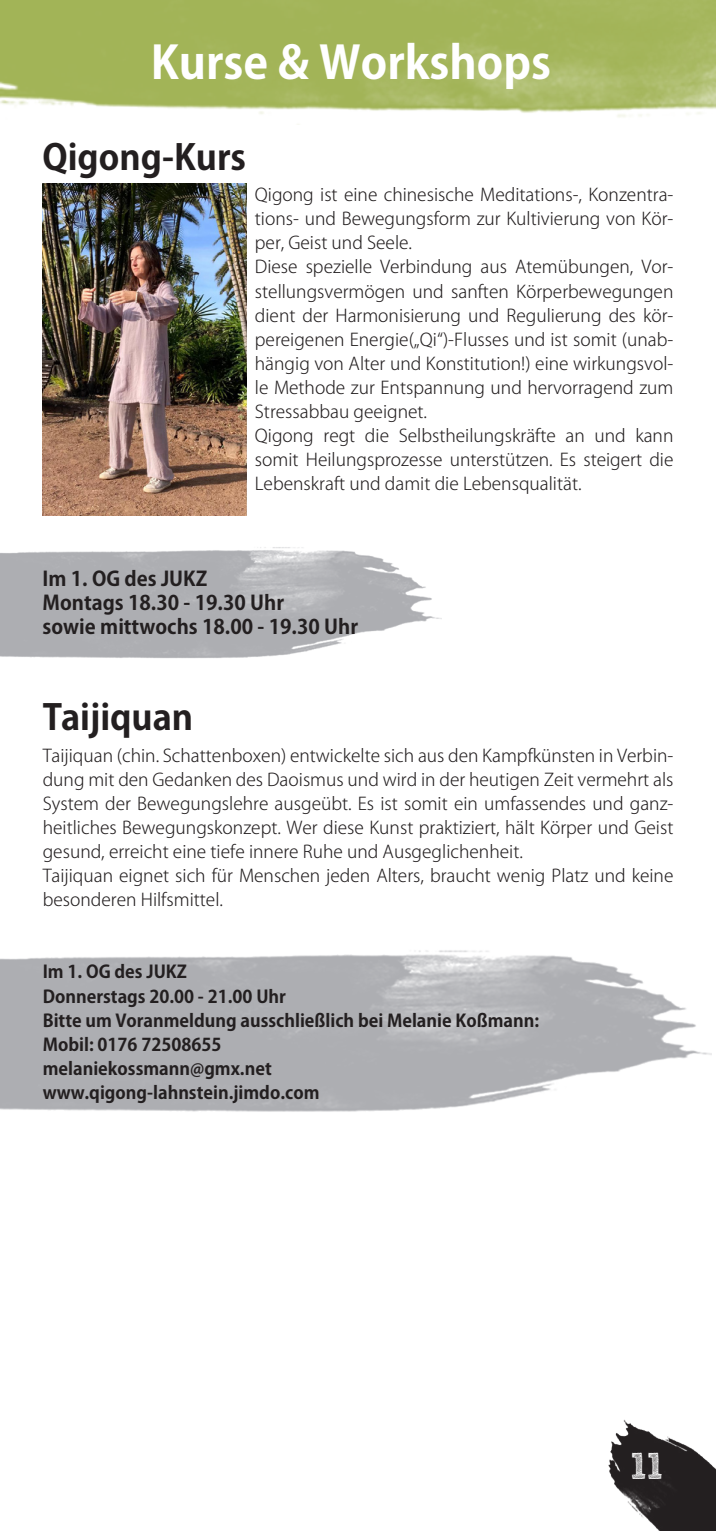
<style>
.page{position:relative;width:716px;height:1531px;background:#fff}
.page>*{position:absolute;margin:0;border:0;box-sizing:border-box;transform-origin:0 0}
.t1{font:700 45px "Koz Go Pr 6 N";color:#fff}
.t2{font:37.5px "Sketch Rockwell";color:#fff}
.t3{font:700 35px "Koz Go Pr 6 N";color:#231f20}
.t4{font:700 20px "Koz Go Pr 6 N";color:#231f20}
.t5{font:300 17.5px/24px "Koz Go Pr 6 N";color:#231f20;text-align:justify}
.t6{font:700 17.5px "Koz Go Pr 6 N";color:#231f20}
</style>
<div class="page">
<img style="left:0;top:0;width:716px;height:117px">
<img style="left:608px;top:1420px;width:108px;height:111px">
<img style="left:0;top:547px;width:441px;height:111px">
<img style="left:43px;top:183px;width:204px;height:332px">
<img style="left:0;top:950px;width:712px;height:162px">
<p class="t1" style="left:151px;top:37px;width:402px">Kurse &amp; Workshops</p>
<p class="t3" style="left:43px;top:137px;width:205px">Qigong-Kurs</p>
<p class="t5" style="left:255px;top:183px;width:420px">Qigong ist eine chinesische Meditations-, Konzentra&shy;tions- und Bewegungsform zur Kultivierung von Kör&shy;per, Geist und Seele.</p>
<p class="t5" style="left:255px;top:255px;width:420px">Diese spezielle Verbindung aus Atemübungen, Vor&shy;stellungsvermögen und sanften Körperbewegungen dient der Harmonisierung und Regulierung des kör&shy;pereigenen Energie(„Qi“)-Flusses und ist somit (unab&shy;hängig von Alter und Konstitution!) eine wirkungsvol&shy;le Methode zur Entspannung und hervorragend zum Stressabbau geeignet.</p>
<p class="t5" style="left:255px;top:424px;width:420px">Qigong regt die Selbstheilungskräfte an und kann somit Heilungsprozesse unterstützen. Es steigert die Lebenskraft und damit die Lebensqualität.</p>
<p class="t4" style="left:43px;top:567px;width:166px">Im 1. OG des JUKZ</p>
<p class="t4" style="left:43px;top:591px;width:243px">Montags 18.30 - 19.30 Uhr</p>
<p class="t4" style="left:43px;top:615px;width:317px">sowie mittwochs 18.00 - 19.30 Uhr</p>
<p class="t3" style="left:43px;top:698px;width:152px">Taijiquan</p>
<p class="t5" style="left:43px;top:743px;width:632px">Taijiquan (chin. Schattenboxen) entwickelte sich aus den Kampfkünsten in Verbin&shy;dung mit den Gedanken des Daoismus und wird in der heutigen Zeit vermehrt als System der Bewegungslehre ausgeübt. Es ist somit ein umfassendes und ganz&shy;heitliches Bewegungskonzept. Wer diese Kunst praktiziert, hält Körper und Geist gesund, erreicht eine tiefe innere Ruhe und Ausgeglichenheit.</p>
<p class="t5" style="left:43px;top:864px;width:632px">Taijiquan eignet sich für Menschen jeden Alters, braucht wenig Platz und keine besonderen Hilfsmittel.</p>
<p class="t6" style="left:43px;top:962px;width:146px">Im 1. OG des JUKZ</p>
<p class="t6" style="left:43px;top:986px;width:245px">Donnerstags 20.00 - 21.00 Uhr</p>
<p class="t6" style="left:43px;top:1010px;width:498px">Bitte um Voranmeldung ausschließlich bei Melanie Koßmann:</p>
<p class="t6" style="left:43px;top:1034px;width:180px">Mobil: 0176 72508655</p>
<p class="t6" style="left:43px;top:1058px;width:230px">melaniekossmann@gmx.net</p>
<p class="t6" style="left:43px;top:1083px;width:278px">www.qigong-lahnstein.jimdo.com</p>
<p class="t2" style="left:630px;top:1445px;width:34px">11</p>
</div>
